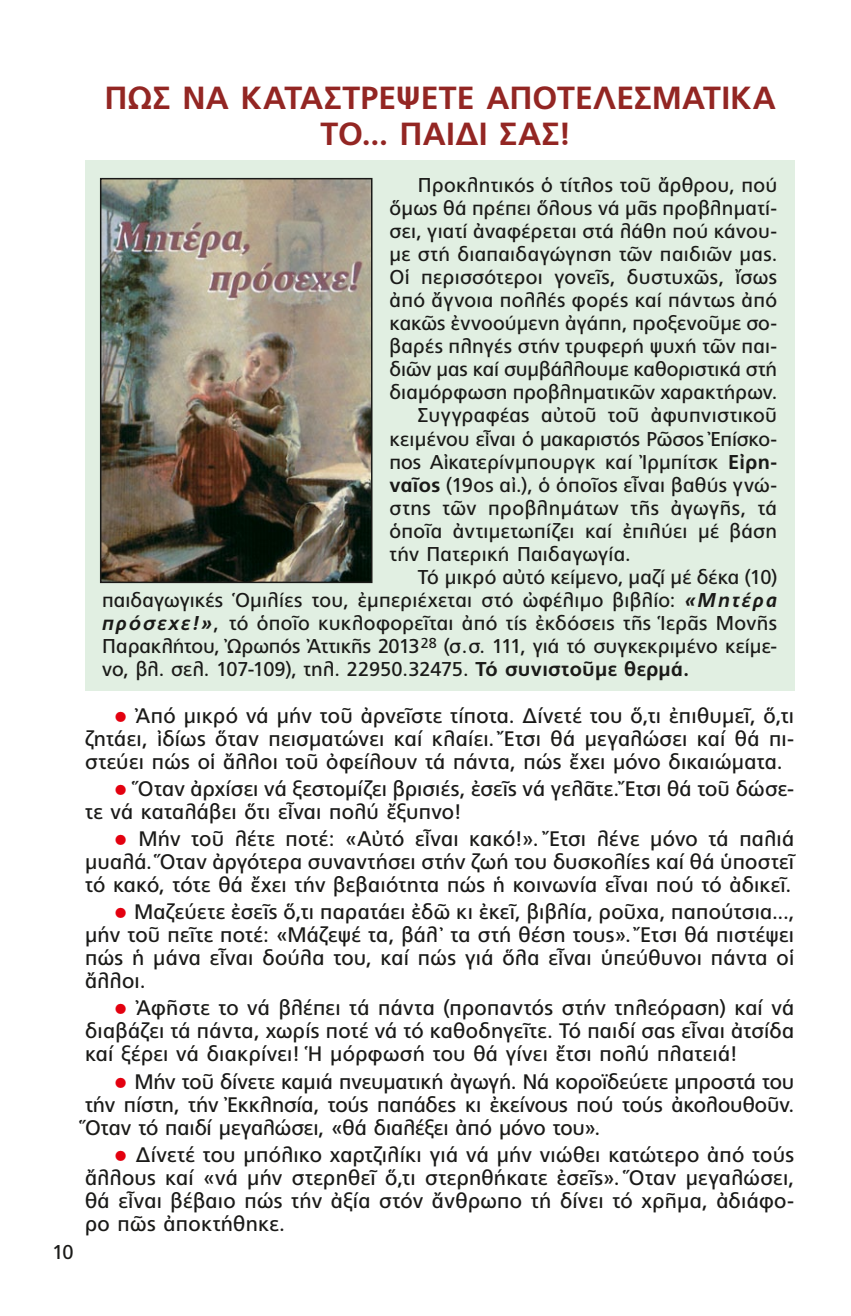
<style>
.page{position:relative;width:851px;height:1316px;background:#fff}
.page>*{position:absolute;margin:0;border:0;box-sizing:border-box;transform-origin:0 0}
.t1{font:700 32px/36px "PF Catalog Poly";letter-spacing:.005em;color:#932623;text-align:center}
.t2{font:21px/23px "PF Catalog Poly";letter-spacing:.01em;color:#1a1a18;text-align:justify}
.t3{font:20px "PF Catalog Poly";letter-spacing:.01em;color:#1a1a18}
.s1{font-weight:700}
.s2{font-weight:700;font-style:italic}
.s3{font-size:29px;color:#e3000f}
</style>
<div class="page">
<div style="left:85px;top:160px;width:709px;height:530px;background:#e1efe2"></div>
<img style="left:103px;top:181px;width:266px;height:399px">
<div style="left:100px;top:178px;width:272px;height:405px;border:2px solid #1a1a18"></div>
<h1 class="t1" style="left:104px;top:80px;width:673px">ΠΩΣ ΝΑ ΚΑΤΑΣΤΡΕΨΕΤΕ ΑΠΟΤΕΛΕΣΜΑΤΙΚΑ<br>ΤΟ... ΠΑΙΔΙ ΣΑΣ!</h1>
<p class="t3" style="left:418px;top:174px;width:361px">Προκλητικός ὁ τίτλος τοῦ ἄρθρου, πού</p>
<p class="t3" style="left:389px;top:197px;width:389px">ὅμως θά πρέπει ὅλους νά μᾶς προβληματί-</p>
<p class="t3" style="left:389px;top:220px;width:389px">σει, γιατί ἀναφέρεται στά λάθη πού κάνου-</p>
<p class="t3" style="left:389px;top:243px;width:389px">με στή διαπαιδαγώγηση τῶν παιδιῶν μας.</p>
<p class="t3" style="left:389px;top:266px;width:389px">Οἱ περισσότεροι γονεῖς, δυστυχῶς, ἴσως</p>
<p class="t3" style="left:389px;top:289px;width:389px">ἀπό ἄγνοια πολλές φορές καί πάντως ἀπό</p>
<p class="t3" style="left:389px;top:312px;width:389px">κακῶς ἐννοούμενη ἀγάπη, προξενοῦμε σο-</p>
<p class="t3" style="left:389px;top:335px;width:389px">βαρές πληγές στήν τρυφερή ψυχή τῶν παι-</p>
<p class="t3" style="left:389px;top:358px;width:389px">διῶν μας καί συμβάλλουμε καθοριστικά στή</p>
<p class="t3" style="left:389px;top:381px;width:389px">διαμόρφωση προβληματικῶν χαρακτήρων.</p>
<p class="t3" style="left:418px;top:404px;width:360px">Συγγραφέας αὐτοῦ τοῦ ἀφυπνιστικοῦ</p>
<p class="t3" style="left:389px;top:427px;width:389px">κειμένου εἶναι ὁ μακαριστός Ρῶσος Ἐπίσκο-</p>
<p class="t3" style="left:389px;top:450px;width:389px">πος Αἰκατερίνμπουργκ καί Ἰρμπίτσκ <span class="s1">Εἰρη-</span></p>
<p class="t3" style="left:389px;top:473px;width:389px"><span class="s1">ναῖος</span> (19ος αἰ.), ὁ ὁποῖος εἶναι βαθύς γνώ-</p>
<p class="t3" style="left:389px;top:496px;width:389px">στης τῶν προβλημάτων τῆς ἀγωγῆς, τά</p>
<p class="t3" style="left:389px;top:519px;width:389px">ὁποῖα ἀντιμετωπίζει καί ἐπιλύει μέ βάση</p>
<p class="t3" style="left:389px;top:542px;width:242px">τήν Πατερική Παιδαγωγία.</p>
<p class="t3" style="left:418px;top:565px;width:361px">Τό μικρό αὐτό κείμενο, μαζί μέ δέκα (10)</p>
<p class="t3" style="left:102px;top:588px;width:676px">παιδαγωγικές Ὁμιλίες του, ἐμπεριέχεται στό ὠφέλιμο βιβλίο: <span class="s2">«Μητέρα</span></p>
<p class="t3" style="left:102px;top:611px;width:676px"><span class="s2">πρόσεχε!»</span>, τό ὁποῖο κυκλοφορεῖται ἀπό τίς ἐκδόσεις τῆς Ἱερᾶς Μονῆς</p>
<p class="t3" style="left:102px;top:634px;width:676px">Παρακλήτου, Ὠρωπός Ἀττικῆς 2013<sup>28</sup> (σ.σ. 111, γιά τό συγκεκριμένο κείμε-</p>
<p class="t3" style="left:102px;top:657px;width:588px">νο, βλ. σελ. 107-109), τηλ. 22950.32475. <span class="s1">Τό συνιστοῦμε θερμά.</span></p>
<p class="t2" style="left:85px;top:704px;width:710px;text-indent:28px"><span class="s3">•</span> Ἀπό μικρό νά μήν τοῦ ἀρνεῖστε τίποτα. Δίνετέ του ὅ,τι ἐπιθυμεῖ, ὅ,τι ζητάει, ἰδίως ὅταν πεισματώνει καί κλαίει. Ἔτσι θά μεγαλώσει καί θά πι&shy;στεύει πώς οἱ ἄλλοι τοῦ ὀφείλουν τά πάντα, πώς ἔχει μόνο δικαιώματα.</p>
<p class="t2" style="left:85px;top:777px;width:710px;text-indent:28px"><span class="s3">•</span> Ὅταν ἀρχίσει νά ξεστομίζει βρισιές, ἐσεῖς νά γελᾶτε. Ἔτσι θά τοῦ δώσε&shy;τε νά καταλάβει ὅτι εἶναι πολύ ἔξυπνο!</p>
<p class="t2" style="left:85px;top:827px;width:710px;text-indent:28px"><span class="s3">•</span> Μήν τοῦ λέτε ποτέ: «Αὐτό εἶναι κακό!». Ἔτσι λένε μόνο τά παλιά μυαλά. Ὅταν ἀργότερα συναντήσει στήν ζωή του δυσκολίες καί θά ὑποστεῖ τό κακό, τότε θά ἔχει τήν βεβαιότητα πώς ἡ κοινωνία εἶναι πού τό ἀδικεῖ.</p>
<p class="t2" style="left:85px;top:900px;width:710px;text-indent:28px"><span class="s3">•</span> Μαζεύετε ἐσεῖς ὅ,τι παρατάει ἐδῶ κι ἐκεῖ, βιβλία, ροῦχα, παπούτσια..., μήν τοῦ πεῖτε ποτέ: «Μάζεψέ τα, βάλ᾽ τα στή θέση τους». Ἔτσι θά πιστέψει πώς ἡ μάνα εἶναι δούλα του, καί πώς γιά ὅλα εἶναι ὑπεύθυνοι πάντα οἱ ἄλλοι.</p>
<p class="t2" style="left:85px;top:996px;width:710px;text-indent:28px"><span class="s3">•</span> Ἀφῆστε το νά βλέπει τά πάντα (προπαντός στήν τηλεόραση) καί νά διαβάζει τά πάντα, χωρίς ποτέ νά τό καθοδηγεῖτε. Τό παιδί σας εἶναι ἀτσίδα καί ξέρει νά διακρίνει! Ἡ μόρφωσή του θά γίνει ἔτσι πολύ πλατειά!</p>
<p class="t2" style="left:85px;top:1070px;width:710px;text-indent:28px"><span class="s3">•</span> Μήν τοῦ δίνετε καμιά πνευματική ἀγωγή. Νά κοροϊδεύετε μπροστά του τήν πίστη, τήν Ἐκκλησία, τούς παπάδες κι ἐκείνους πού τούς ἀκολουθοῦν.<br>Ὅταν τό παιδί μεγαλώσει, «θά διαλέξει ἀπό μόνο του».</p>
<p class="t2" style="left:85px;top:1143px;width:710px;text-indent:28px"><span class="s3">•</span> Δίνετέ του μπόλικο χαρτζιλίκι γιά νά μήν νιώθει κατώτερο ἀπό τούς ἄλλους καί «νά μήν στερηθεῖ ὅ,τι στερηθήκατε ἐσεῖς». Ὅταν μεγαλώσει, θά εἶναι βέβαιο πώς τήν ἀξία στόν ἄνθρωπο τή δίνει τό χρῆμα, ἀδιάφο&shy;ρο πῶς ἀποκτήθηκε.</p>
<p class="t3" style="left:52px;top:1240px;width:23px">10</p>
</div>
